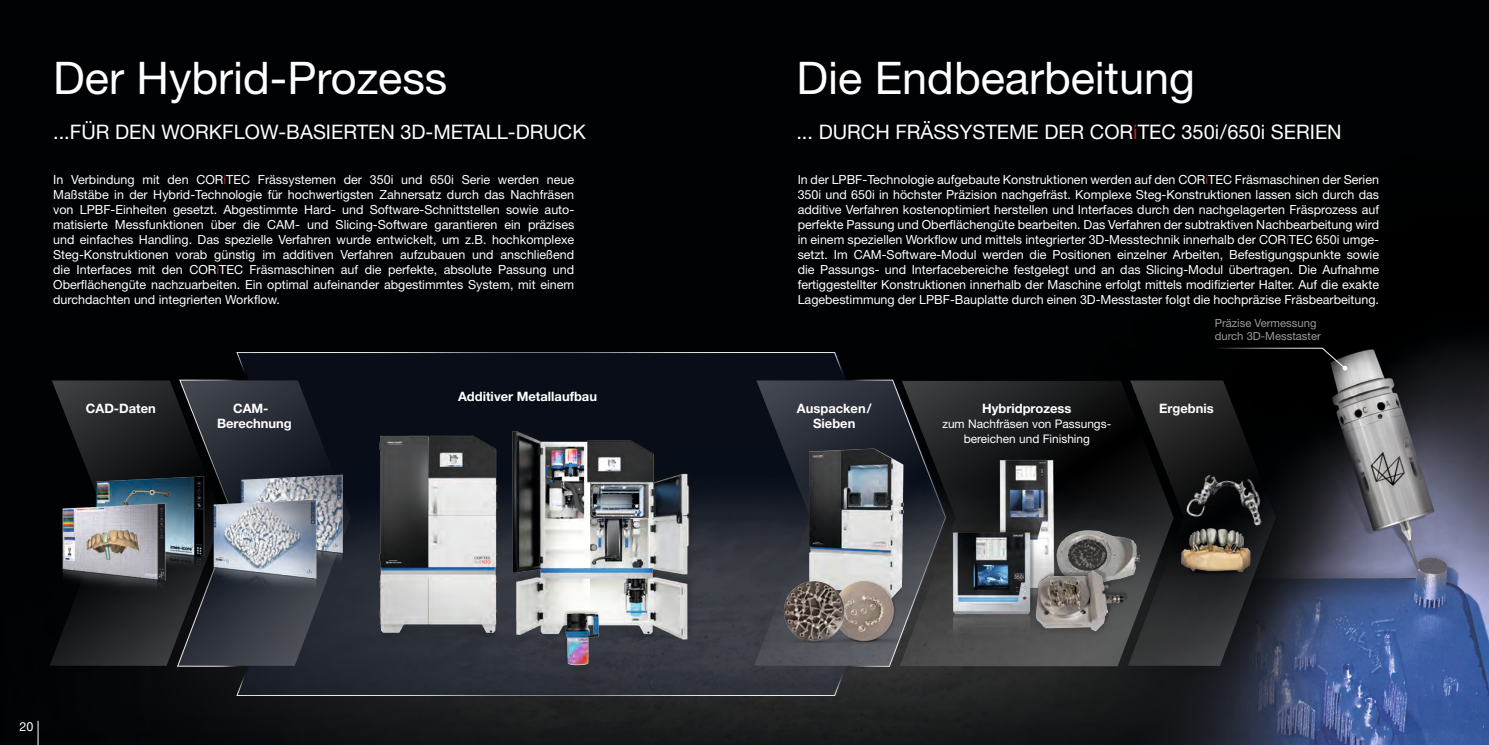
<style>
.page{position:relative;width:1489px;height:745px;background:#fff}
.page>*{position:absolute;margin:0;border:0;box-sizing:border-box;transform-origin:0 0}
.CORiTEC_Überschrifte{font:45px "Helvetica Neue LT Pro";color:#fff}
.Unterüberschrift_wei{font:20px "Helvetica Neue LT Pro";color:#fff}
._15_747_Pt_75bold_wo{font:700 13px "Helvetica Neue LT Pro";color:#fff}
.Fließtext_10pt_55rom{font:12.5px/15px "Helvetica Neue LT Pro";color:#fff;text-align:justify}
._15_747_Pt_75bold_wo-2{font:11.88px "Helvetica Neue LT Pro";color:#fff}
.Highlights_Aufzählun{font:11.25px "Helvetica Neue LT Pro";color:#9c9b9b}
.s1{color:#ae282d}
</style>
<div class="page">
<img style="left:0;top:0;width:1488px;height:744px">
<svg style="left:38px;top:720px;width:1px;height:24px"></svg>
<img style="left:178px;top:352px;width:767px;height:343px">
<svg style="left:50px;top:380px;width:173px;height:285px;background:#212326"></svg>
<img style="left:206px;top:467px;width:69px;height:26px">
<img style="left:191px;top:493px;width:84px;height:104px">
<svg style="left:899px;top:380px;width:228px;height:285px;background:#343536"></svg>
<img style="left:275px;top:413px;width:328px;height:244px">
<img style="left:436px;top:415px;width:321px;height:245px">
<img style="left:529px;top:597px;width:102px;height:78px">
<img style="left:906px;top:414px;width:221px;height:91px">
<img style="left:913px;top:488px;width:147px;height:157px">
<svg style="left:1127px;top:380px;width:148px;height:285px;background:#222426"></svg>
<img style="left:1027px;top:505px;width:135px;height:90px">
<img style="left:1007px;top:552px;width:135px;height:90px">
<img style="left:725px;top:420px;width:253px;height:194px">
<img style="left:908px;top:574px;width:13px;height:69px">
<img style="left:736px;top:550px;width:172px;height:115px">
<svg style="left:1211px;top:347px;width:136px;height:23px;background:#0d0e0e"></svg>
<img style="left:59px;top:470px;width:172px;height:105px">
<img style="left:27px;top:498px;width:164px;height:100px">
<img style="left:1164px;top:555px;width:105px;height:27px">
<img style="left:1142px;top:432px;width:175px;height:123px">
<p class="CORiTEC_Überschrifte" style="left:53px;top:50px;width:396px">Der Hybrid-Prozess</p>
<p class="CORiTEC_Überschrifte" style="left:796px;top:50px;width:400px">Die Endbearbeitung</p>
<p class="Unterüberschrift_wei" style="left:53px;top:119px;width:534px">...FÜR DEN WORKFLOW-BASIERTEN 3D-METALL-DRUCK</p>
<p class="Unterüberschrift_wei" style="left:796px;top:119px;width:546px">... DURCH FRÄSSYSTEME DER COR<span class="s1">i</span>TEC 350i/650i SERIEN</p>
<p class="Fließtext_10pt_55rom" style="left:53px;top:172px;width:522px">In Verbindung mit den COR<span class="s1">i</span>TEC Frässystemen der 350i und 650i Serie werden neue Maßstäbe in der Hybrid-Technologie für hochwertigsten Zahnersatz durch das Nachfräsen von LPBF-Einheiten gesetzt. Abgestimmte Hard- und Software-Schnittstellen sowie auto&shy;matisierte Messfunktionen über die CAM- und Slicing-Software garantieren ein präzises und einfaches Handling. Das spezielle Verfahren wurde entwickelt, um z.B. hochkomplexe Steg-Konstruktionen vorab günstig im additiven Verfahren aufzubauen und anschließend die Interfaces mit den COR<span class="s1">i</span>TEC Fräsmaschinen auf die perfekte, absolute Passung und Oberflächengüte nachzuarbeiten. Ein optimal aufeinander abgestimmtes System, mit einem durchdachten und integrierten Workflow.</p>
<p class="_15_747_Pt_75bold_wo" style="left:86px;top:399px;width:71px">CAD-Daten</p>
<p class="_15_747_Pt_75bold_wo" style="left:233px;top:399px;width:37px">CAM-</p>
<p class="_15_747_Pt_75bold_wo" style="left:217px;top:415px;width:76px">Berechnung</p>
<p class="_15_747_Pt_75bold_wo" style="left:458px;top:388px;width:140px">Additiver Metallaufbau</p>
<p class="Fließtext_10pt_55rom" style="left:797px;top:172px;width:583px">In der LPBF-Technologie aufgebaute Konstruktionen werden auf den COR<span class="s1">i</span>TEC Fräsmaschinen der Serien 350i und 650i in höchster Präzision nachgefräst. Komplexe Steg-Konstruktionen lassen sich durch das additive Verfahren kostenoptimiert herstellen und Interfaces durch den nachgelagerten Fräsprozess auf perfekte Passung und Oberflächengüte bearbeiten. Das Verfahren der subtraktiven Nachbearbeitung wird in einem speziellen Workflow und mittels integrierter 3D-Messtechnik innerhalb der COR<span class="s1">i</span>TEC 650i umge&shy;setzt. Im CAM-Software-Modul werden die Positionen einzelner Arbeiten, Befestigungspunkte sowie die Passungs- und Interfacebereiche festgelegt und an das Slicing-Modul übertragen. Die Aufnahme fertiggestellter Konstruktionen innerhalb der Maschine erfolgt mittels modifizierter Halter. Auf die exakte Lagebestimmung der LPBF-Bauplatte durch einen 3D-Messtaster folgt die hochpräzise Fräsbearbeitung.</p>
<p class="_15_747_Pt_75bold_wo" style="left:797px;top:399px;width:76px">Auspacken/</p>
<p class="_15_747_Pt_75bold_wo" style="left:813px;top:415px;width:44px">Sieben</p>
<p class="_15_747_Pt_75bold_wo" style="left:982px;top:399px;width:91px">Hybridprozess</p>
<p class="_15_747_Pt_75bold_wo-2" style="left:942px;top:416px;width:170px">zum Nachfräsen von Passungs-</p>
<p class="_15_747_Pt_75bold_wo-2" style="left:963px;top:431px;width:128px">bereichen und Finishing</p>
<p class="Highlights_Aufzählun" style="left:1214px;top:316px;width:103px">Präzise Vermessung</p>
<p class="Highlights_Aufzählun" style="left:1214px;top:328px;width:108px">durch 3D-Messtaster</p>
<p class="_15_747_Pt_75bold_wo" style="left:1159px;top:399px;width:56px">Ergebnis</p>
<p class="Fließtext_10pt_55rom" style="left:19px;top:718px;width:15px">20</p>
</div>
